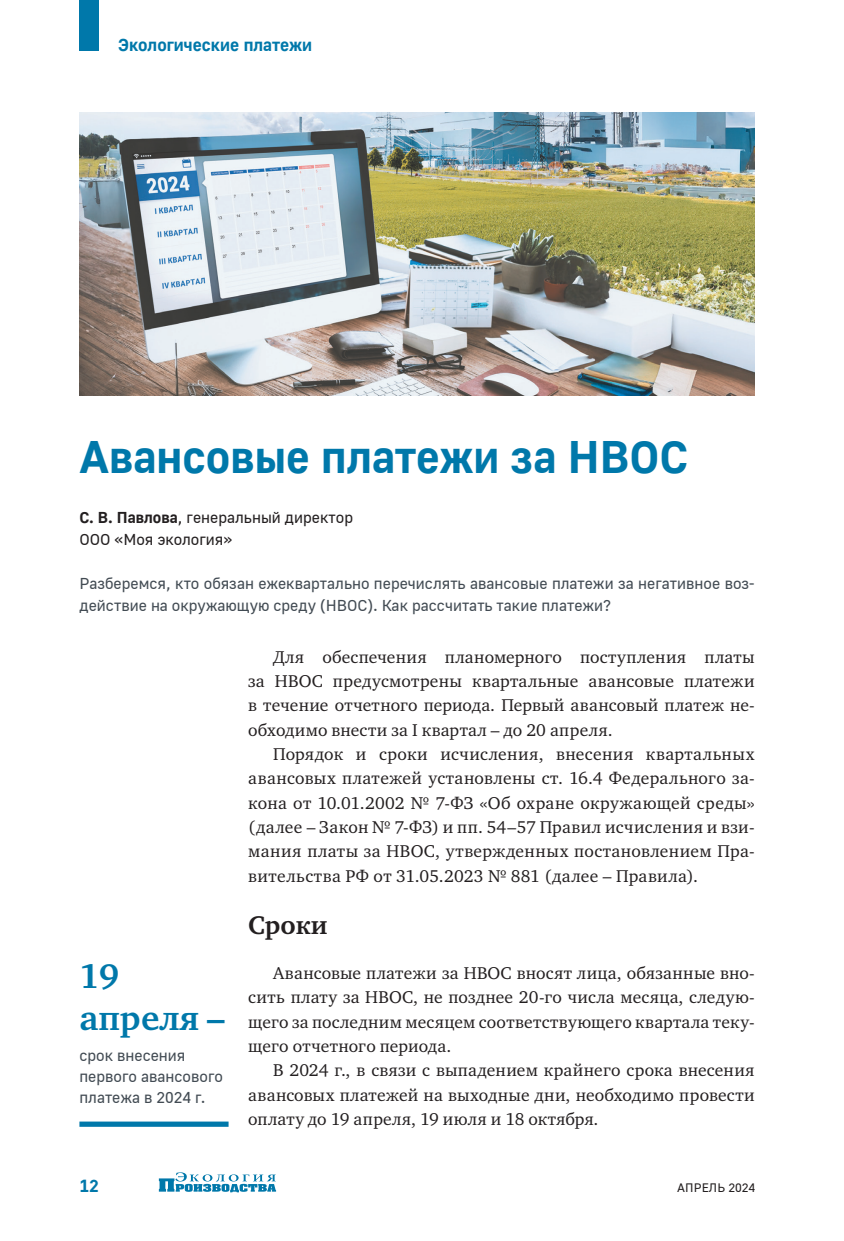
<style>
.page{position:relative;width:844px;height:1241px;background:#fff}
.page>*{position:absolute;margin:0;border:0;box-sizing:border-box;transform-origin:0 0}
.Заголовок{font:700 45.5px "Golos UI";color:#0078aa}
.Вынос_заголовок{font:700 35px/42px "Charter C";color:#0078aa}
.Подзаголовок{font:700 26.25px "Charter C";color:#231f20}
.Текст{font:17.5px/24.3px "Charter C";letter-spacing:.015em;color:#231f20;text-align:justify}
.t1{font:700 17.5px "Golos UI";color:#0078aa}
.ЛИД{font:15.75px/21.9px "Golos UI";color:#424b53}
.Автор{font:15.75px/21.9px "Golos UI";color:#231f20}
.Вынос{font:15.75px/21px "Golos UI";color:#424b53}
.t2{font:12.25px "Golos UI";letter-spacing:.01em;color:#231f20}
.s1{font-weight:700}
</style>
<div class="page">
<img style="left:79px;top:112px;width:675px;height:283px">
<div style="left:79px;top:1121px;width:149px;height:5px;background:#0078aa"></div>
<svg style="left:159px;top:1172px;width:117px;height:20px"></svg>
<div style="left:79px;top:0;width:20px;height:51px;background:#0078aa"></div>
<p class="t1" style="left:118px;top:34px;width:196px">Экологические платежи</p>
<p class="Заголовок" style="left:79px;top:431px;width:610px">Авансовые платежи за НВОС</p>
<p class="Автор" style="left:79px;top:506px;width:275px"><span class="s1">С. В. Павлова</span>, генеральный директор<br>ООО «Моя экология»</p>
<p class="ЛИД" style="left:79px;top:572px;width:676px">Разберемся, кто обязан ежеквартально перечислять авансовые платежи за негативное воз&shy;действие на окружающую среду (НВОС). Как рассчитать такие платежи?</p>
<p class="Текст" style="left:248px;top:644px;width:508px;text-indent:25px">Для обеспечения планомерного поступления платы за НВОС предусмотрены квартальные авансовые платежи в течение отчетного периода. Первый авансовый платеж не&shy;обходимо внести за I квартал – до 20 апреля.</p>
<p class="Текст" style="left:248px;top:742px;width:507px;text-indent:25px">Порядок и сроки исчисления, внесения квартальных авансовых платежей установлены ст. 16.4 Федерального за&shy;кона от 10.01.2002 № 7-ФЗ «Об охране окружающей среды» (далее – Закон № 7-ФЗ) и пп. 54–57 Правил исчисления и взи&shy;мания платы за НВОС, утвержденных постановлением Пра&shy;вительства РФ от 31.05.2023 № 881 (далее – Правила).</p>
<p class="Подзаголовок" style="left:248px;top:911px;width:81px">Сроки</p>
<p class="Текст" style="left:248px;top:960px;width:507px;text-indent:25px">Авансовые платежи за НВОС вносят лица, обязанные вно&shy;сить плату за НВОС, не позднее 20-го числа месяца, следую&shy;щего за последним месяцем соответствующего квартала теку&shy;щего отчетного периода.</p>
<p class="Текст" style="left:248px;top:1058px;width:507px;text-indent:25px">В 2024 г., в связи с выпадением крайнего срока внесения авансовых платежей на выходные дни, необходимо провести оплату до 19 апреля, 19 июля и 18 октября.</p>
<p class="Вынос_заголовок" style="left:79px;top:955px;width:147px">19 апреля –</p>
<p class="Вынос" style="left:79px;top:1044px;width:145px">срок внесения первого авансового платежа в 2024 г.</p>
<p class="t1" style="left:79px;top:1175px;width:21px">12</p>
<p class="t2" style="left:677px;top:1180px;width:80px">АПРЕЛЬ 2024</p>
</div>
